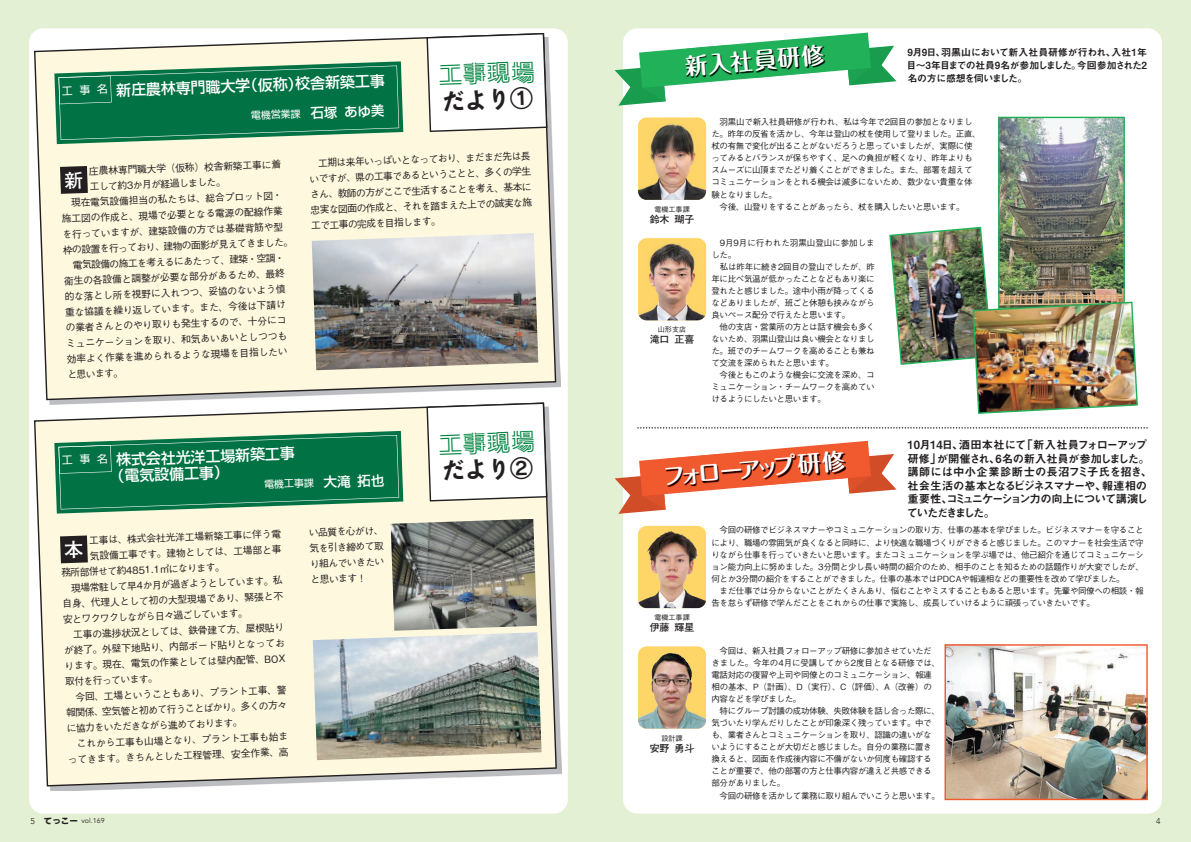
<style>
.page{position:relative;width:1191px;height:842px;background:#fff}
.page>*{position:absolute;margin:0;border:0;box-sizing:border-box;transform-origin:0 0}
.t1{font:24.1px "Railway Std B";color:#008540}
.t2{font:700 22.7px "Maru Fo Pro";color:#fff}
.t3{font:22.7px "Rodin Bokutoh Pro B";color:#231f20}
.t4{font:500 14.9px/16.3px "Shin Go Pro";color:#fff}
.t5{font:11.3px/13.5px "Midashi Go Pro MB31";letter-spacing:-.095em;color:#231f20}
.t6{font:11.3px/13.5px "Midashi Go Pro MB31";letter-spacing:-.03em;color:#231f20}
.t7{font:11.3px "Midashi Go Pro MB31";letter-spacing:.01em;color:#231f20}
.t8{font:11.3px "Midashi Go Pro MB31";letter-spacing:-.055em;color:#231f20}
.t9{font:11.3px/13.5px "Midashi Go Pro MB31";letter-spacing:-.13em;color:#231f20}
.t10{font:11.3px "Midashi Go Pro MB31";letter-spacing:-.105em;color:#231f20}
.t11{font:500 9.9px/15.6px "Gothic BBB Pro";color:#231f20}
.t12{font:9.9px/13.5px "Midashi Go Pro MB31";letter-spacing:-.05em;color:#231f20}
.t13{font:9.9px "Midashi Go Pro MB31";letter-spacing:-.03em;color:#231f20}
.t14{font:700 9.9px "Futo Go B101 Pro";color:#231f20}
.t15{font:9.9px "Shin Go Pro";color:#fff}
.t16{font:9.9px "Midashi Go Pro MB31";letter-spacing:-.065em;color:#231f20}
.t17{font:500 8.5px/12.1px "Gothic BBB Pro";letter-spacing:-.04em;color:#231f20}
.t18{font:8.5px "Rodin Pro EB";color:#231f20}
.t19{font:300 8.5px "Avenir";color:#231f20}
.t20{font:500 7.1px "Gothic BBB Pro";color:#231f20}
.t21{font:7.1px "Avenir";color:#231f20}
</style>
<div class="page">
<div style="left:595px;top:0;width:596px;height:842px;background:#e4f0d4"></div>
<div style="left:0;top:0;width:595px;height:842px;background:#e4f0d4"></div>
<div style="left:29px;top:28px;width:539px;height:786px;background:#fff;border-radius:14px"></div>
<div style="left:623px;top:28px;width:538px;height:786px;background:#fff;border-radius:14px"></div>
<svg style="left:637px;top:427px;width:510px;height:2px"></svg>
<svg style="left:34px;top:37px;width:522px;height:363px;background:#f8f3dc"></svg>
<img style="left:46px;top:641px;width:515px;height:150px">
<svg style="left:34px;top:402px;width:523px;height:384px;background:#f7f2dc"></svg>
<div style="left:638px;top:238px;width:68px;height:82px;background:#fed667;border-radius:9px"></div>
<img style="left:638px;top:242px;width:68px;height:78px">
<div style="left:638px;top:646px;width:68px;height:83px;background:#fed667;border-radius:9px"></div>
<img style="left:638px;top:653px;width:68px;height:76px">
<img style="left:638px;top:118px;width:68px;height:82px">
<div style="left:638px;top:526px;width:68px;height:82px;background:#fed667;border-radius:9px"></div>
<img style="left:638px;top:531px;width:68px;height:77px">
<svg style="left:426px;top:33px;width:121px;height:99px"></svg>
<svg style="left:426px;top:402px;width:121px;height:99px"></svg>
<img style="left:312px;top:233px;width:226px;height:137px">
<svg style="left:614px;top:33px;width:282px;height:73px"></svg>
<svg style="left:614px;top:441px;width:282px;height:73px"></svg>
<img style="left:686px;top:45px;width:139px;height:33px">
<img style="left:666px;top:451px;width:180px;height:36px">
<img style="left:944px;top:644px;width:203px;height:156px">
<img style="left:889px;top:117px;width:248px;height:297px">
<img style="left:313px;top:632px;width:228px;height:128px">
<img style="left:390px;top:519px;width:147px;height:112px">
<svg style="left:54px;top:61px;width:349px;height:83px;background:#2b895e"></svg>
<svg style="left:54px;top:431px;width:349px;height:83px;background:#2b895e"></svg>
<svg style="left:60px;top:166px;width:28px;height:28px"></svg>
<svg style="left:60px;top:535px;width:28px;height:28px"></svg>
<h3 class="t4" style="left:295px;top:74px;width:91px;rotate:-2deg">校舎新築工事</h3>
<h3 class="t4" style="left:243px;top:76px;width:61px;rotate:-2deg">（仮称）</h3>
<h3 class="t4" style="left:116px;top:80px;width:135px;rotate:-2deg">新庄農林専門職大学</h3>
<p class="t15" style="left:251px;top:107px;width:61px;rotate:-2deg">電機営業課　</p>
<h1 class="t1" style="left:438px;top:59px;width:98px;rotate:-2deg">工事現場</h1>
<h2 class="t3" style="left:441px;top:86px;width:92px;rotate:-2deg">だより1</h2>
<p class="t11" style="left:89px;top:162px;width:194px;rotate:-2deg">庄農林専門職大学（仮称）校舎新築工事に着</p>
<p class="t11" style="left:89px;top:177px;width:138px;rotate:-2deg">工して約3か月が経過しました。</p>
<p class="t11" style="left:61px;top:194px;width:223px;rotate:-2deg">　現在電気設備担当の私たちは、総合プロット図・</p>
<p class="t11" style="left:61px;top:210px;width:223px;rotate:-2deg">施工図の作成と、現場で必要となる電源の配線作業</p>
<p class="t11" style="left:62px;top:225px;width:223px;rotate:-2deg">を行っていますが、建築設備の方では基礎背筋や型</p>
<p class="t11" style="left:163px;top:237px;width:131px;rotate:-2deg">建物の面影が見えてきました。</p>
<p class="t11" style="left:63px;top:241px;width:223px;rotate:-2deg">枠の設置を行っており、<br>　電気設備の施工を考えるにあたって、建築・空調・衛生の各設備と調整が必要な部分があるため、最終的な落とし所を視野に入れつつ、妥協のないよう慎重な協議を繰り返しています。また、今後は下請けの業者さんとのやり取りも発生するので、十分にコミュニケーションを取り、和気あいあいとしつつも効率よく作業を進められるような現場を目指したいと思います。</p>
<p class="t11" style="left:308px;top:154px;width:223px;text-align:justify;rotate:-2deg">　工期は来年いっぱいとなっており、まだまだ先は長いですが、県の工事であるということと、多くの学生さん、教師の方がここで生活することを考え、基本に忠実な図面の作成と、それを踏まえた上での誠実な施工で工事の完成を目指します。</p>
<h3 class="t4" style="left:109px;top:450px;width:187px;text-indent:7px;rotate:-2deg">株式会社光洋工場新築工事（電気設備工事(</h3>
<p class="t15" style="left:264px;top:476px;width:61px;rotate:-2deg">電機工事課　</p>
<p class="t11" style="left:89px;top:531px;width:194px;rotate:-2deg">工事は、株式会社光洋工場新築工事に伴う電</p>
<p class="t11" style="left:89px;top:547px;width:193px;rotate:-2deg">気設備工事です。建物としては、工場部と事</p>
<p class="t11" style="left:61px;top:563px;width:165px;rotate:-2deg">務所部併せて約4851.1㎡になります。</p>
<p class="t11" style="left:61px;top:579px;width:223px;rotate:-2deg">　現場常駐して早4か月が過ぎようとしています。私</p>
<p class="t11" style="left:62px;top:595px;width:223px;rotate:-2deg">自身、代理人として初の大型現場であり、緊張と不</p>
<p class="t11" style="left:63px;top:610px;width:187px;rotate:-2deg">安とワクワクしながら日々過ごしています。</p>
<p class="t11" style="left:63px;top:626px;width:223px;rotate:-2deg">　工事の進捗状況としては、鉄骨建て方、屋根貼り</p>
<p class="t11" style="left:64px;top:641px;width:223px;rotate:-2deg">が終了。外壁下地貼り、内部ボード貼りとなってお</p>
<p class="t11" style="left:64px;top:657px;width:223px;rotate:-2deg">ります。現在、電気の作業としては壁内配管、BOX</p>
<p class="t11" style="left:65px;top:672px;width:95px;rotate:-2deg">取付を行っています。</p>
<p class="t11" style="left:65px;top:688px;width:222px;rotate:-2deg">　今回、工場ということもあり、プラント工事、警</p>
<p class="t11" style="left:102px;top:702px;width:187px;rotate:-2deg">空気管と初めて行うことばかり。多くの方々</p>
<p class="t11" style="left:66px;top:704px;width:223px;rotate:-2deg">報関係、<br>に協力をいただきながら進めております。<br>　これから工事も山場となり、プラント工事も始まってきます。きちんとした工程管理、安全作業、高</p>
<p class="t11" style="left:308px;top:524px;width:76px;text-align:justify;rotate:-2deg">い品質を心がけ、気を引き締めて取り組んでいきたいと思います!</p>
<h1 class="t1" style="left:438px;top:428px;width:98px;rotate:-2deg">工事現場</h1>
<h2 class="t3" style="left:441px;top:455px;width:92px;rotate:-2deg">だより2</h2>
<p class="t19" style="left:30px;top:816px;width:6px">5</p>
<p class="t18" style="left:44px;top:815px;width:36px">てっこー</p>
<p class="t21" style="left:81px;top:816px;width:25px">vol.169</p>
<h2 class="t2" style="left:683px;top:48px;width:141px;rotate:-5deg">新入社員研修</h2>
<p class="t13" style="left:1111px;top:44px;width:37px">入社年1</p>
<p class="t13" style="left:941px;top:44px;width:176px">羽黒山において新入社員研修が行われ、</p>
<p class="t13" style="left:907px;top:44px;width:40px">月9 日9 、</p>
<p class="t16" style="left:1077px;top:57px;width:72px">今回参加された2</p>
<p class="t12" style="left:906px;top:57px;width:176px">目～3年目までの社員9名が参加しました。名の方に感想を伺いました。</p>
<p class="t20" style="left:654px;top:203px;width:37px">電機工事課</p>
<p class="t14" style="left:674px;top:211px;width:21px">瑚子</p>
<p class="t14" style="left:649px;top:211px;width:21px">鈴木</p>
<p class="t20" style="left:658px;top:324px;width:30px">山形支店</p>
<p class="t14" style="left:674px;top:332px;width:21px">正喜</p>
<p class="t14" style="left:649px;top:332px;width:21px">滝口</p>
<p class="t17" style="left:711px;top:115px;width:271px">　羽黒山で新入社員研修が行われ、私は今年で2回目の参加となりました。昨年の反省を活かし、今年は登山の杖を使用して登りました。正直、杖の有無で変化が出ることがないだろうと思っていましたが、実際に使ってみるとバランスが保ちやすく、足への負担が軽くなり、昨年よりもスムーズに山頂までたどり着くことができました。また、部署を超えてコミュニケーションをとれる機会は滅多にないため、数少ない貴重な体験となりました。<br>　今後、山登りをすることがあったら、杖を購入したいと思います。</p>
<p class="t17" style="left:711px;top:235px;width:165px">　9月9月に行われた羽黒山登山に参加しました。<br>　私は昨年に続き2回目の登山でしたが、昨年に比べ気温が低かったことなどもあり楽に登れたと感じました。途中小雨が降ってくるなどありましたが、班ごと休憩も挟みながら良いペース配分で行えたと思います。<br>　他の支店・営業所の方とは話す機会も多くないため、羽黒山登山は良い機会となりました。班でのチームワークを高めることも兼ねて交流を深められたと思います。<br>　今後ともこのような機会に交流を深め、コミュニケーション・チームワークを高めていけるようにしたいと思います。</p>
<h2 class="t2" style="left:661px;top:458px;width:184px;rotate:-5deg">フォローアップ研修</h2>
<h3 class="t10" style="left:1021px;top:436px;width:127px">「新入社員フォローアップ</h3>
<h3 class="t8" style="left:958px;top:436px;width:69px">酒田本社にて</h3>
<h3 class="t6" style="left:936px;top:437px;width:214px;text-indent:-29px">10月14日、<br>が開催され 6、名の新入社員が参加しました。</h3>
<h3 class="t8" style="left:907px;top:449px;width:36px">研修」</h3>
<h3 class="t7" style="left:907px;top:463px;width:246px">講師には中小企業診断士の長沼フミ子氏を招き、</h3>
<h3 class="t8" style="left:1101px;top:476px;width:47px">報連相の</h3>
<h3 class="t5" style="left:946px;top:477px;width:203px;text-indent:-39px">社会生活の基本となるビジネスマナーや、<br>コミュニケーション力の向上について講演し</h3>
<h3 class="t9" style="left:906px;top:491px;width:90px">重要性、<br>ていただきました。</h3>
<p class="t20" style="left:654px;top:612px;width:37px">電機工事課</p>
<p class="t14" style="left:674px;top:619px;width:21px">輝星</p>
<p class="t14" style="left:649px;top:619px;width:21px">伊藤</p>
<p class="t20" style="left:661px;top:732px;width:23px">設計課</p>
<p class="t14" style="left:674px;top:740px;width:21px">勇斗</p>
<p class="t14" style="left:649px;top:740px;width:21px">安野</p>
<p class="t17" style="left:711px;top:523px;width:434px">　今回の研修でビジネスマナーやコミュニケーションの取り方、仕事の基本を学びました。ビジネスマナーを守ることにより、職場の雰囲気が良くなると同時に、より快適な職場づくりができると感じました。このマナーを社会生活で守りながら仕事を行っていきたいと思います。またコミュニケーションを学ぶ場では、他己紹介を通じてコミュニケーション能力向上に努めました。3分間と少し長い時間の紹介のため、相手のことを知るための話題作りが大変でしたが、何とか3分間の紹介をすることができました。仕事の基本ではPDCAや報連相などの重要性を改めて学びました。<br>　まだ仕事では分からないことがたくさんあり、悩むことやミスすることもあると思います。先輩や同僚への相談・報告を怠らず研修で学んだことをこれからの仕事で実施し、成長していけるように頑張っていきたいです。</p>
<p class="t17" style="left:711px;top:644px;width:230px">　今回は、新入社員フォローアップ研修に参加させていただきました。今年の4月に受講してから2度目となる研修では、電話対応の復習や上司や同僚とのコミュニケーション、報連相の基本、P（計画）、D（実行）、C（評価）、A（改善）の内容などを学びました。<br>　特にグループ討議の成功体験、失敗体験を話し合った際に、気づいたり学んだりしたことが印象深く残っています。中でも、業者さんとコミュニケーションを取り、認識の違いがないようにすることが大切だと感じました。自分の業務に置き換えると、図面を作成後内容に不備がないか何度も確認することが重要で、他の部署の方と仕事内容が違えど共感できる部分がありました。<br>　今回の研修を活かして業務に取り組んでいこうと思います。</p>
<p class="t19" style="left:1156px;top:816px;width:6px">4</p>
</div>
